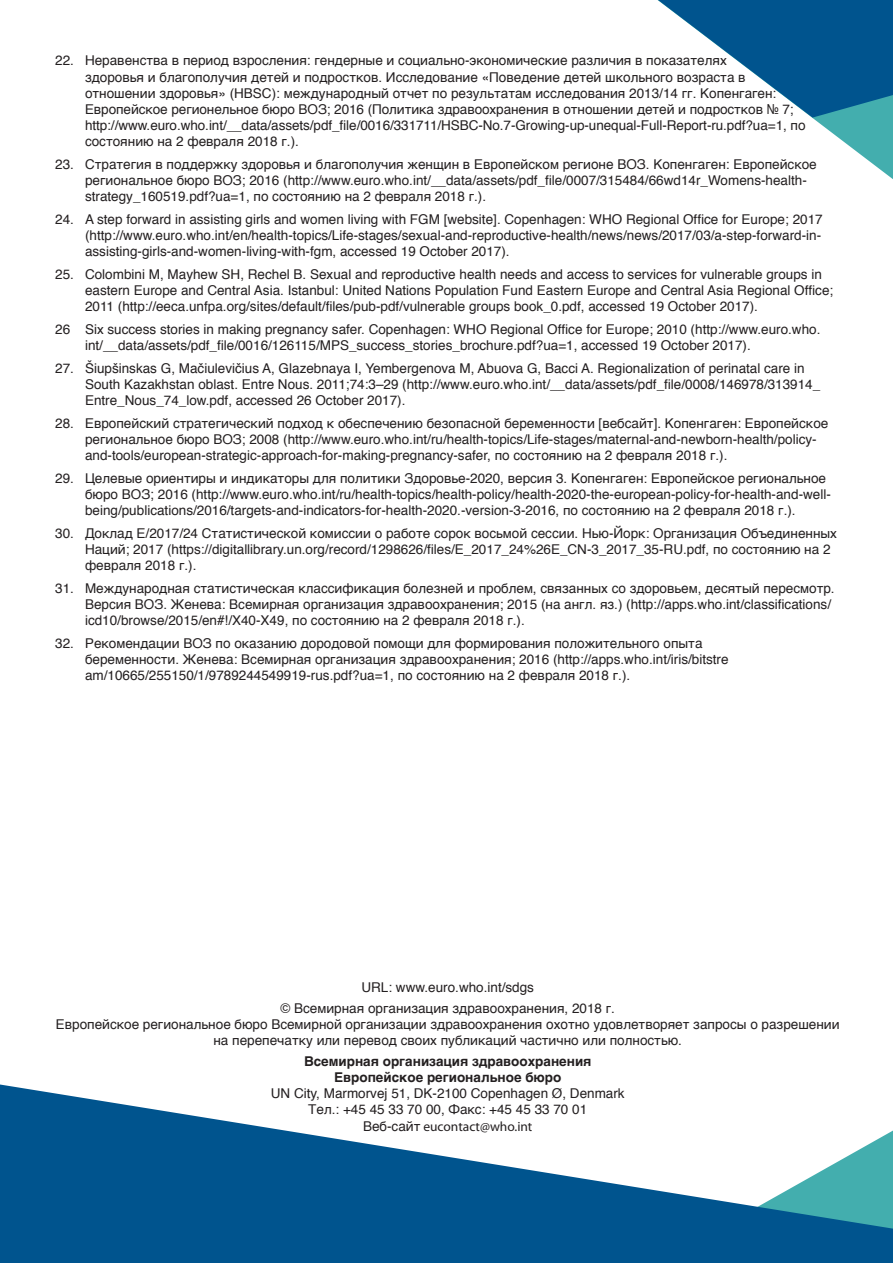
<style>
.page{position:relative;width:893px;height:1263px;background:#fff}
.page>*{position:absolute;margin:0;border:0;box-sizing:border-box;transform-origin:0 0}
.Testi_Reference{font:13.5px/16.2px "Helvetica";color:#231f20}
.TESTO_NORMALE{font:13.5px/16.2px "Helvetica";color:#231f20;text-align:center}
.Table_subheader{font:700 13.5px "Helvetica";color:#231f20}
.s1{font-family:"Myriad Pro"}
</style>
<div class="page">
<svg style="left:658px;top:0;width:235px;height:179px"></svg>
<svg style="left:0;top:1084px;width:893px;height:179px;fill:#00548e"></svg>
<p class="Testi_Reference" style="left:55px;top:53px;width:673px">22. Неравенства в период взросления: гендерные и социально-экономические различия в показателях</p>
<p class="Testi_Reference" style="left:85px;top:69px;width:662px">здоровья и благополучия детей и подростков. Исследование «Поведение детей школьного возраста в</p>
<p class="Testi_Reference" style="left:85px;top:85px;width:722px">отношении здоровья» (HBSC): международный отчет по результатам исследования 2013/14 гг. Копенгаген:<br>Европейское регионельное бюро ВОЗ; 2016 (Политика здравоохранения в отношении детей и подростков № 7; http://www.euro.who.int/__data/assets/pdf_file/0016/331711/HSBC-No.7-Growing-up-unequal-Full-Report-ru.pdf?ua=1, по состоянию на 2 февраля 2018 г.).</p>
<p class="Testi_Reference" style="left:85px;top:157px;width:733px;text-indent:-30px">23. Стратегия в поддержку здоровья и благополучия женщин в Европейском регионе ВОЗ. Копенгаген: Европейское региональное бюро ВОЗ; 2016 (http://www.euro.who.int/__data/assets/pdf_file/0007/315484/66wd14r_Womens-health&shy;strategy_160519.pdf?ua=1, по состоянию на 2 февраля 2018 г.).</p>
<p class="Testi_Reference" style="left:85px;top:212px;width:739px;text-align:justify;text-indent:-30px">24. A step forward in assisting girls and women living with FGM [website]. Copenhagen: WHO Regional Office for Europe; 2017 (http://www.euro.who.int/en/health-topics/Life-stages/sexual-and-reproductive-health/news/news/2017/03/a-step-forward-in&shy;assisting-girls-and-women-living-with-fgm, accessed 19 October 2017).</p>
<p class="Testi_Reference" style="left:85px;top:267px;width:750px;text-indent:-30px">25. Colombini M, Mayhew SH, Rechel B. Sexual and reproductive health needs and access to services for vulnerable groups in eastern Europe and Central Asia. Istanbul: United Nations Population Fund Eastern Europe and Central Asia Regional Office;<br>2011 (http://eeca.unfpa.org/sites/default/files/pub-pdf/vulnerable groups book_0.pdf, accessed 19 October 2017).</p>
<p class="Testi_Reference" style="left:85px;top:321px;width:737px;text-indent:-30px">26 Six success stories in making pregnancy safer. Copenhagen: WHO Regional Office for Europe; 2010 (http://www.euro.who. int/__data/assets/pdf_file/0016/126115/MPS_success_stories_brochure.pdf?ua=1, accessed 19 October 2017).</p>
<p class="Testi_Reference" style="left:85px;top:360px;width:737px;text-indent:-30px">27. Šiupšinskas G, Mačiulevičius A, Glazebnaya I, Yembergenova M, Abuova G, Bacci A. Regionalization of perinatal care in<br>South Kazakhstan oblast. Entre Nous. 2011;74:3–29 (http://www.euro.who.int/__data/assets/pdf_file/0008/146978/313914_<br>Entre_Nous_74_low.pdf, accessed 26 October 2017).</p>
<p class="Testi_Reference" style="left:85px;top:415px;width:745px;text-indent:-30px">28. Европейский стратегический подход к обеспечению безопасной беременности [вебсайт]. Копенгаген: Европейское региональное бюро ВОЗ; 2008 (http://www.euro.who.int/ru/health-topics/Life-stages/maternal-and-newborn-health/policy&shy;and-tools/european-strategic-approach-for-making-pregnancy-safer, по состоянию на 2 февраля 2018 г.).</p>
<p class="Testi_Reference" style="left:85px;top:470px;width:747px;text-indent:-30px">29. Целевые ориентиры и индикаторы для политики Здоровье-2020, версия 3. Копенгаген: Европейское региональное бюро ВОЗ; 2016 (http://www.euro.who.int/ru/health-topics/health-policy/health-2020-the-european-policy-for-health-and-well&shy;being/publications/2016/targets-and-indicators-for-health-2020.-version-3-2016, по состоянию на 2 февраля 2018 г.).</p>
<p class="Testi_Reference" style="left:85px;top:525px;width:753px;text-indent:-30px">30. Доклад E/2017/24 Статистической комиссии о работе сорок восьмой сессии. Нью-Йорк: Организация Объединенных<br>Наций; 2017 (https://digitallibrary.un.org/record/1298626/files/E_2017_24%26E_CN-3_2017_35-RU.pdf, по состоянию на 2 февраля 2018 г.).</p>
<p class="Testi_Reference" style="left:85px;top:580px;width:751px;text-indent:-30px">31. Международная статистическая классификация болезней и проблем, связанных со здоровьем, десятый пересмотр.<br>Версия ВОЗ. Женева: Всемирная организация здравоохранения; 2015 (на англ. яз.) (http://apps.who.int/classifications/ icd10/browse/2015/en#!/X40-X49, по состоянию на 2 февраля 2018 г.).</p>
<p class="Testi_Reference" style="left:85px;top:635px;width:645px;text-indent:-30px">32. Рекомендации ВОЗ по оказанию дородовой помощи для формирования положительного опыта беременности. Женева: Всемирная организация здравоохранения; 2016 (http://apps.who.int/iris/bitstre am/10665/255150/1/9789244549919-rus.pdf?ua=1, по состоянию на 2 февраля 2018 г.).</p>
<p class="TESTO_NORMALE" style="left:361px;top:980px;width:174px">URL: www.euro.who.int/sdgs</p>
<p class="TESTO_NORMALE" style="left:280px;top:1000px;width:336px">© Всемирная организация здравоохранения, 2018 г.</p>
<p class="TESTO_NORMALE" style="left:56px;top:1017px;width:785px">Европейское региональное бюро Всемирной организации здравоохранения охотно удовлетворяет запросы о разрешении на перепечатку или перевод своих публикаций частично или полностью.</p>
<p class="Table_subheader" style="left:304px;top:1050px;width:289px">Всемирная организация здравоохранения</p>
<p class="Table_subheader" style="left:334px;top:1066px;width:229px">Европейское региональное бюро</p>
<p class="Testi_Reference" style="left:271px;top:1086px;width:355px;text-align:center">UN City, Marmorvej 51, DK-2100 Copenhagen Ø, Denmark<br>Тел.: +45 45 33 70 00, Факс: +45 45 33 70 01<br>Веб-сайт <span class="s1">eucontact@who.int</span></p>
</div>
